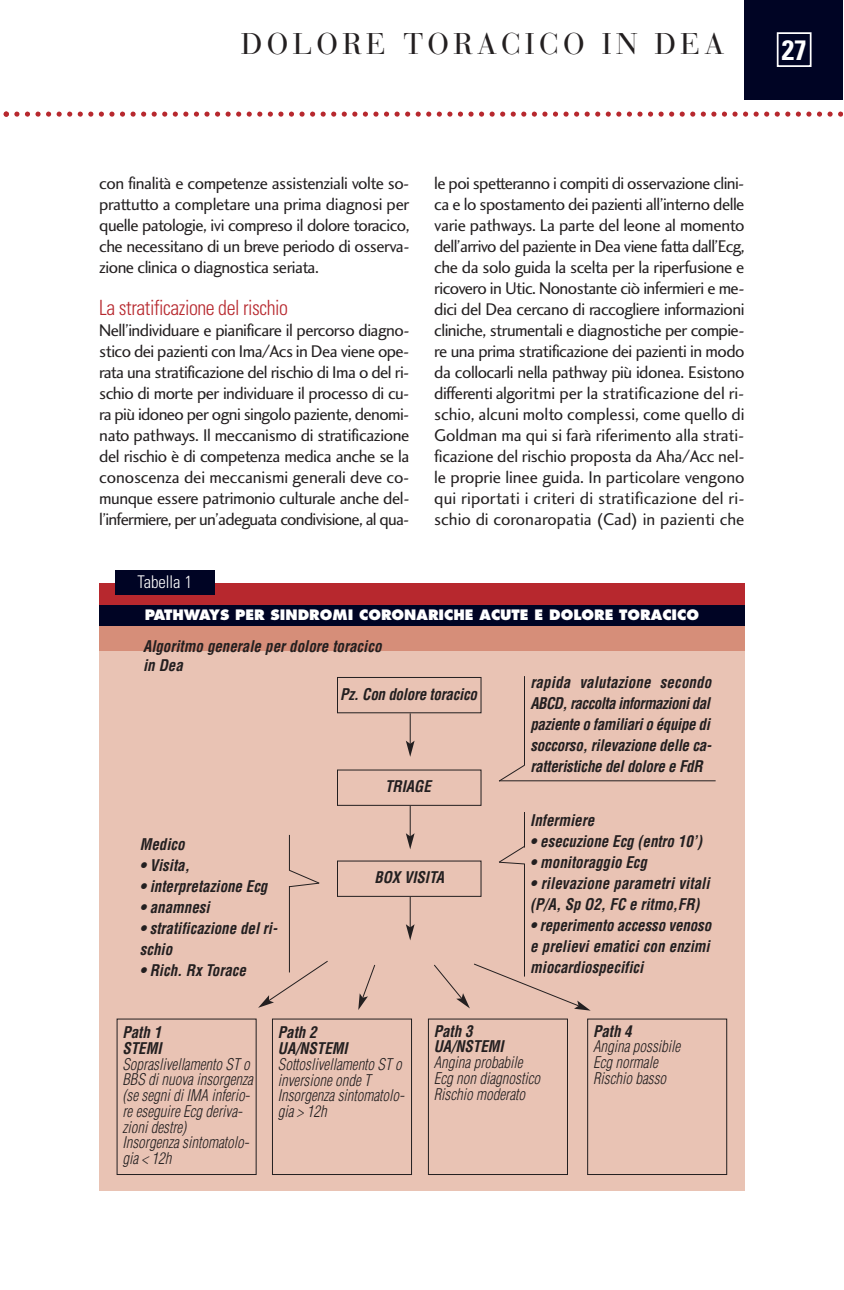
<style>
.page{position:relative;width:844px;height:1290px;background:#fff}
.page>*{position:absolute;margin:0;border:0;box-sizing:border-box;transform-origin:0 0}
.t1{font:29.75px "Bauer Bodoni";letter-spacing:.14em;color:#231f20}
.t2{font:700 condensed 28px "Univers";color:#fff}
.t3{font:300 condensed 21px "Univers";letter-spacing:-.02em;color:#b7282e;scale:.95 1}
.t4{font:17.5px/21px "Charlotte Sans Book Plain";letter-spacing:-.03em;color:#231f20;text-align:justify}
.t5{font:300 condensed 17.5px "Univers";color:#fff;scale:.95 1}
.t6{font:italic 700 condensed 15.75px/21px "Helvetica";color:#231f20;scale:.95 1}
.t7{font:italic 300 condensed 15.75px/15.8px "Helvetica";color:#231f20;scale:.95 1}
.t8{font:800 14px "Futura";color:#fff}
</style>
<div class="page">
<div style="left:744px;top:0;width:98px;height:99px;background:#000424"></div>
<div style="left:776px;top:32px;width:35px;height:35px;border:2px solid #fff"></div>
<svg style="left:4px;top:111px;width:838px;height:6px"></svg>
<div style="left:99px;top:583px;width:645px;height:608px;background:#e9c3b4"></div>
<div style="left:99px;top:625px;width:645px;height:25px;background:#d68e79"></div>
<div style="left:99px;top:583px;width:645px;height:25px;background:#b7282e"></div>
<div style="left:99px;top:605px;width:645px;height:20px;background:#000424"></div>
<hr style="left:410px;top:713px;width:1px;height:31px;background:#231f20">
<svg style="left:406px;top:741px;width:8px;height:16px"></svg>
<div style="left:337px;top:677px;width:144px;height:36px;border:1px solid #231f20"></div>
<hr style="left:410px;top:897px;width:1px;height:30px;background:#231f20">
<svg style="left:406px;top:924px;width:8px;height:16px"></svg>
<div style="left:337px;top:860px;width:144px;height:37px;border:1px solid #231f20"></div>
<div style="left:115px;top:570px;width:100px;height:24px;background:#000424"></div>
<hr style="left:410px;top:806px;width:1px;height:30px;background:#231f20">
<svg style="left:406px;top:833px;width:8px;height:16px"></svg>
<div style="left:337px;top:769px;width:144px;height:37px;border:1px solid #231f20"></div>
<hr style="left:499px;top:780px;width:216px;height:1px;background:#231f20">
<svg style="left:288px;top:869px;width:32px;height:19px"></svg>
<svg style="left:499px;top:765px;width:27px;height:100px"></svg>
<hr style="left:524px;top:676px;width:1px;height:89px;background:#231f20">
<hr style="left:524px;top:812px;width:1px;height:35px;background:#231f20">
<hr style="left:289px;top:835px;width:1px;height:35px;background:#231f20">
<hr style="left:289px;top:886px;width:1px;height:86px;background:#231f20">
<hr style="left:524px;top:864px;width:1px;height:112px;background:#231f20">
<svg style="left:258px;top:960px;width:70px;height:48px"></svg>
<svg style="left:358px;top:964px;width:18px;height:46px"></svg>
<svg style="left:434px;top:963px;width:156px;height:47px"></svg>
<div style="left:428px;top:1018px;width:140px;height:157px;border:1px solid #231f20"></div>
<div style="left:587px;top:1018px;width:140px;height:157px;border:1px solid #231f20"></div>
<div style="left:272px;top:1018px;width:140px;height:157px;border:1px solid #231f20"></div>
<h1 class="t1" style="left:241px;top:32px;width:484px">DOLORE TORACICO IN DEA</h1>
<h2 class="t2" style="left:781px;top:39px;width:26px">27</h2>
<p class="t4" style="left:99px;top:174px;width:312px">con finalità e competenze assistenziali volte so&shy;prattutto a completare una prima diagnosi per quelle patologie, ivi compreso il dolore toracico, che necessitano di un breve periodo di osserva&shy;zione clinica o diagnostica seriata.</p>
<p class="t3" style="left:99px;top:300px;width:200px">La stratificazione del rischio</p>
<p class="t4" style="left:99px;top:321px;width:312px">Nell’individuare e pianificare il percorso diagno&shy;stico dei pazienti con Ima/Acs in Dea viene ope&shy;rata una stratificazione del rischio di Ima o del ri&shy;schio di morte per individuare il processo di cu&shy;ra più idoneo per ogni singolo paziente, denomi&shy;nato pathways. Il meccanismo di stratificazione del rischio è di competenza medica anche se la conoscenza dei meccanismi generali deve co&shy;munque essere patrimonio culturale anche del&shy;l’infermiere, per un’adeguata condivisione, al qua-</p>
<p class="t5" style="left:138px;top:576px;width:59px">Tabella 1</p>
<p class="t4" style="left:434px;top:174px;width:312px">le poi spetteranno i compiti di osservazione clini&shy;ca e lo spostamento dei pazienti all’interno delle varie pathways. La parte del leone al momento dell’arrivo del paziente in Dea viene fatta dall’Ecg, che da solo guida la scelta per la riperfusione e ricovero in Utic. Nonostante ciò infermieri e me&shy;dici del Dea cercano di raccogliere informazioni cliniche, strumentali e diagnostiche per compie&shy;re una prima stratificazione dei pazienti in modo da collocarli nella pathway più idonea. Esistono differenti algoritmi per la stratificazione del ri&shy;schio, alcuni molto complessi, come quello di Goldman ma qui si farà riferimento alla strati&shy;ficazione del rischio proposta da Aha/Acc nel&shy;le proprie linee guida. In particolare vengono qui riportati i criteri di stratificazione del ri&shy;schio di coronaropatia (Cad) in pazienti che</p>
<p class="t8" style="left:145px;top:609px;width:556px">PATHWAYS PER SINDROMI CORONARICHE ACUTE E DOLORE TORACICO</p>
<p class="t6" style="left:143px;top:638px;width:252px;line-height:18.9px">Algoritmo generale per dolore toracico in Dea</p>
<p class="t6" style="left:340px;top:685px;width:145px">Pz. Con dolore toracico</p>
<p class="t6" style="left:140px;top:835px;width:49px">Medico</p>
<p class="t6" style="left:140px;top:856px;width:54px">• Visita,</p>
<p class="t6" style="left:140px;top:877px;width:136px">• interpretazione Ecg</p>
<p class="t6" style="left:140px;top:898px;width:75px">• anamnesi</p>
<p class="t6" style="left:140px;top:919px;width:146px">• stratificazione del ri&shy;schio</p>
<p class="t6" style="left:140px;top:961px;width:113px">• Rich. Rx Torace</p>
<p class="t6" style="left:385px;top:777px;width:50px">TRIAGE</p>
<p class="t6" style="left:374px;top:868px;width:75px">BOX VISITA</p>
<p class="t6" style="left:530px;top:673px;width:192px;text-align:justify">rapida valutazione secondo ABCD, raccolta informazioni dal paziente o familiari o équipe di soccorso, rilevazione delle ca&shy;ratteristiche del dolore e FdR</p>
<p class="t6" style="left:530px;top:811px;width:69px">Infermiere</p>
<p class="t6" style="left:530px;top:832px;width:182px">• esecuzione Ecg (entro 10’)</p>
<p class="t6" style="left:530px;top:853px;width:124px">• monitoraggio Ecg</p>
<p class="t6" style="left:530px;top:874px;width:190px">• rilevazione parametri vitali (P/A, Sp O2, FC e ritmo,FR)</p>
<p class="t6" style="left:530px;top:916px;width:192px;text-align:justify">• reperimento accesso venoso e prelievi ematici con enzimi miocardiospecifici</p>
<p class="t6" style="left:122px;top:1026px;width:43px;line-height:15.8px">Path 1<br>STEMI</p>
<p class="t7" style="left:122px;top:1057px;width:139px">Sopraslivellamento ST o<br>BBS di nuova insorgenza (se segni di IMA inferio&shy;re eseguire Ecg deriva&shy;zioni destre)<br>Insorgenza sintomatolo&shy;gia &lt; 12h</p>
<p class="t6" style="left:278px;top:1026px;width:75px;line-height:15.8px">Path 2<br>UA/NSTEMI</p>
<p class="t7" style="left:278px;top:1057px;width:135px">Sottoslivellamento ST o inversione onde T<br>Insorgenza sintomatolo&shy;gia &gt; 12h</p>
<p class="t6" style="left:434px;top:1024px;width:75px;line-height:15.8px">Path 3<br>UA/NSTEMI</p>
<p class="t7" style="left:434px;top:1056px;width:113px">Angina probabile<br>Ecg non diagnostico<br>Rischio moderato</p>
<p class="t6" style="left:593px;top:1021px;width:42px">Path 4</p>
<p class="t7" style="left:593px;top:1040px;width:93px">Angina possibile<br>Ecg normale<br>Rischio basso</p>
</div>
